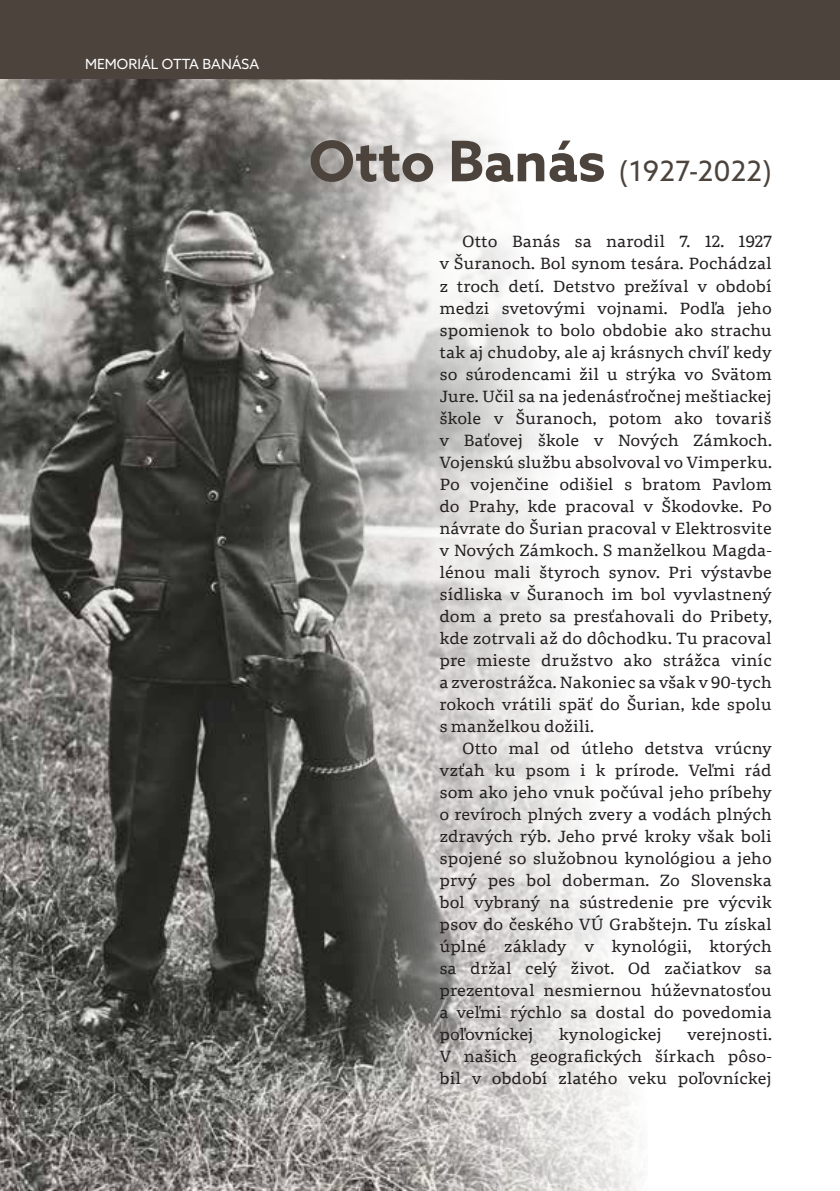
<style>
.page{position:relative;width:840px;height:1191px;background:#fff}
.page>*{position:absolute;margin:0;border:0;box-sizing:border-box;transform-origin:0 0}
.t1{font:28px "Azo Sans";color:#4c433c}
.t2{font:16px/22px "Portada Text";color:#231f20;text-align:justify}
.t3{font:14px "Azo Sans";color:#fff}
.s1{font-weight:700;font-size:56px}
</style>
<div class="page">
<div style="left:0;top:0;width:839px;height:80px;background:#4c433c"></div>
<img style="left:0;top:79px;width:643px;height:1112px">
<p class="t3" style="left:85px;top:55px;width:175px">MEM ORIÁL OTTA BANÁSA</p>
<h1 class="t1" style="left:308px;top:153px;width:464px"><span class="s1">Otto Banás</span> (1927-2022)</h1>
<p class="t2" style="left:439px;top:230px;width:334px;text-indent:23px">Otto Banás sa narodil 7. 12. 1927 v Šuranoch. Bol synom tesára. Pochádzal z troch detí. Detstvo prežíval v období medzi svetovými vojnami. Podľa jeho spomienok to bolo obdobie ako strachu tak aj chudoby, ale aj krásnych chvíľ kedy so súrodencami žil u strýka vo Svätom Jure. Učil sa na jedenásťročnej meštiackej škole v Šuranoch, potom ako tovariš v Baťovej škole v Nových Zámkoch.<br>Vojenskú službu absolvoval vo Vimperku.<br>Po vojenčine odišiel s bratom Pavlom do Prahy, kde pracoval v Škodovke. Po návrate do Šurian pracoval v Elektrosvite v Nových Zámkoch. S manželkou Magda&shy;lénou mali štyroch synov. Pri výstavbe sídliska v Šuranoch im bol vyvlastnený dom a preto sa presťahovali do Pribety, kde zotrvali až do dôchodku. Tu pracoval pre mieste družstvo ako strážca viníc a zverostrážca. Nakoniec sa však v 90-tych rokoch vrátili späť do Šurian, kde spolu s manželkou dožili.</p>
<p class="t2" style="left:439px;top:736px;width:333px;text-indent:23px">Otto mal od útleho detstva vrúcny vzťah ku psom i k prírode. Veľmi rád som ako jeho vnuk počúval jeho príbehy o revíroch plných zvery a vodách plných zdravých rýb. Jeho prvé kroky však boli spojené so služobnou kynológiou a jeho prvý pes bol doberman. Zo Slovenska bol vybraný na sústredenie pre výcvik psov do českého VÚ Grabštejn. Tu získal úplné základy v kynológii, ktorých sa držal celý život. Od začiatkov sa prezentoval nesmiernou húževnatosťou a veľmi rýchlo sa dostal do povedomia poľovníckej</p>
<p class="t2" style="left:558px;top:1022px;width:104px">kynologickej</p>
<p class="t2" style="left:439px;top:1022px;width:333px;text-indent:247px">verejnosti.<br>V našich geografických šírkach pôso&shy;bil v období zlatého veku poľovníckej</p>
</div>
